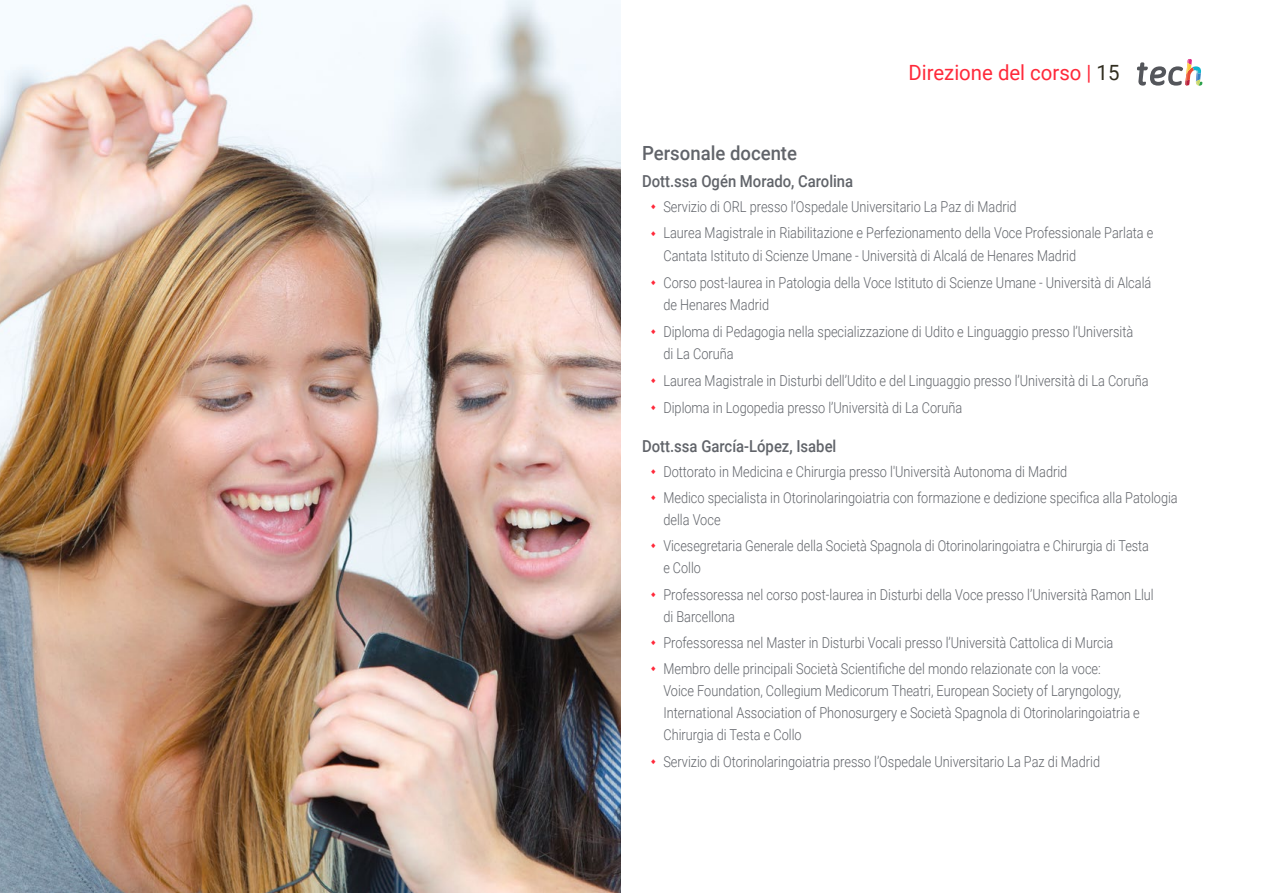
<style>
.page{position:relative;width:1263px;height:893px;background:#fff}
.page>*{position:absolute;margin:0;border:0;box-sizing:border-box;transform-origin:0 0}
.t1{font:21px "Roboto";color:#ff293a}
.t2{font:500 19.5px "Roboto";color:#61646a;scale:.95 1}
.t3{font:500 16.5px "Roboto";color:#61646a;scale:.9 1}
.t4{font:300 15px/26.7px "Roboto";color:#61646a;scale:.85 1}
.t5{font:300 15px/26.2px "Roboto";color:#61646a;scale:.84 1}
.s1{color:#312e20}
</style>
<div class="page">
<img style="left:0;top:0;width:621px;height:893px">
<svg style="left:1137px;top:59px;width:65px;height:27px"></svg>
<h2 class="t2" style="left:642px;top:139px;width:165px">Personale docente</h2>
<h1 class="t1" style="left:908px;top:57px;width:213px">Direzione del corso | <span class="s1">15</span></h1>
<p class="t3" style="left:642px;top:170px;width:236px">Dott.ssa Ogén Morado, Carolina</p>
<p class="t4" style="left:663px;top:192px;width:578px">Servizio di ORL presso l’Ospedale Universitario La Paz di Madrid<br>Laurea Magistrale in Riabilitazione e Perfezionamento della Voce Professionale Parlata e</p>
<p class="t4" style="left:663px;top:242px;width:576px">Cantata Istituto di Scienze Umane - Università di Alcalá de Henares Madrid<br>Corso post-laurea in Patologia della Voce Istituto di Scienze Umane - Università di Alcalá</p>
<p class="t4" style="left:663px;top:291px;width:554px">de Henares Madrid<br>Diploma di Pedagogia nella specializzazione di Udito e Linguaggio presso l’Università</p>
<p class="t4" style="left:663px;top:340px;width:572px">di La Coruña<br>Laurea Magistrale in Disturbi dell’Udito e del Linguaggio presso l’Università di La Coruña<br>Diploma in Logopedia presso l’Università di La Coruña</p>
<p class="t3" style="left:642px;top:435px;width:217px">Dott.ssa García-López, Isabel</p>
<p class="t4" style="left:663px;top:457px;width:607px;line-height:26.2px">Dottorato in Medicina e Chirurgia presso l'Università Autonoma di Madrid<br>Medico specialista in Otorinolaringoiatria con formazione e dedizione specifica alla Patologia</p>
<p class="t4" style="left:663px;top:506px;width:573px;line-height:26.2px">della Voce<br>Vicesegretaria Generale della Società Spagnola di Otorinolaringoiatra e Chirurgia di Testa</p>
<p class="t5" style="left:663px;top:554px;width:585px">e Collo<br>Professoressa nel corso post-laurea in Disturbi della Voce presso l’Università Ramon Llul</p>
<p class="t4" style="left:663px;top:603px;width:531px;line-height:26.2px">di Barcellona<br>Professoressa nel Master in Disturbi Vocali presso l’Università Cattolica di Murcia<br>Membro delle principali Società Scientifiche del mondo relazionate con la voce:</p>
<p class="t4" style="left:663px;top:679px;width:562px;line-height:22px">Voice Foundation, Collegium Medicorum Theatri, European Society of Laryngology,<br>International Association of Phonosurgery e Società Spagnola di Otorinolaringoiatria e<br>Chirurgia di Testa e Collo</p>
<p class="t4" style="left:663px;top:748px;width:515px">Servizio di Otorinolaringoiatria presso l’Ospedale Universitario La Paz di Madrid</p>
</div>
